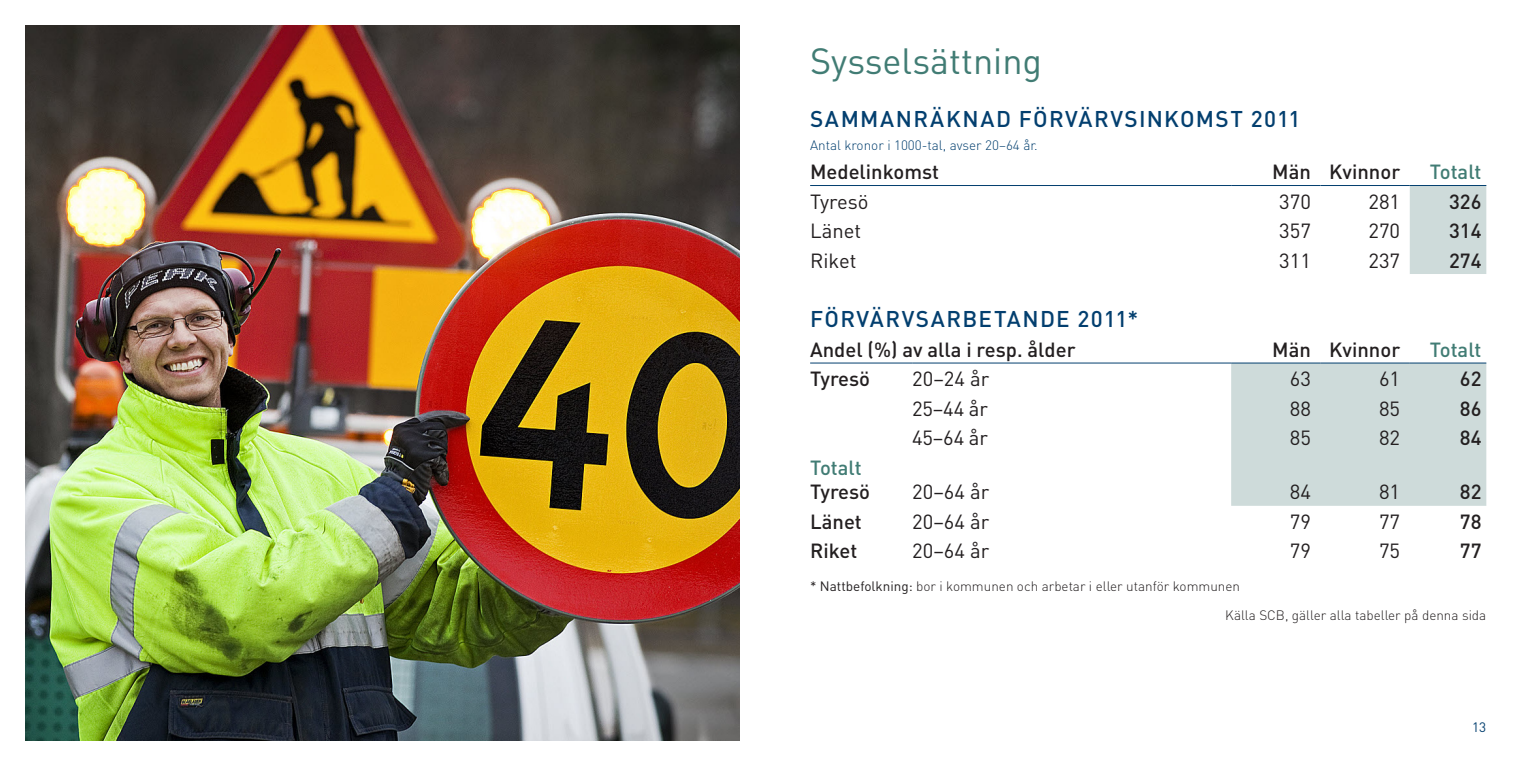
<style>
.page{position:relative;width:1531px;height:766px;background:#fff}
.page>*{position:absolute;margin:0;border:0;box-sizing:border-box;transform-origin:0 0}
.Rubrik{font:36px "DIN";color:#417c74}
.Underrubrik{font:500 22.5px "DIN";letter-spacing:.065em;color:#033f6f}
.tabell_vä{font:20.25px "DIN";color:#231f20}
.rubrik_tabell_vä{font:500 20.25px "DIN";color:#231f20}
.tabell_hö{font:20.25px "DIN";color:#231f20}
.rubrik_tabell_hö{font:500 20.25px "DIN";color:#231f20}
.rubrik_tabell_vä-2{font:500 20.25px/24.8px "DIN";color:#417c74}
.rubrik_tabell_2009{font:500 20.25px "DIN";color:#417c74}
.rubrik_tabell_hö-2{font:500 20.25px "DIN";color:#417c74}
.Källa{font:300 13.5px "DIN";color:#231f20}
.Underrubrik-2{font:300 13.5px "DIN";color:#033f6f}
.t1{font:13.5px "DIN";color:#033f6f}
.s1{color:#231f20}
.s2{font-weight:400}
</style>
<div class="page">
<img style="left:26px;top:26px;width:714px;height:714px">
<div style="left:1410px;top:186px;width:76px;height:88px;background:#cedbda"></div>
<hr style="left:810px;top:185px;width:421px;height:1px;background:#033f6f">
<hr style="left:1231px;top:185px;width:89px;height:1px;background:#033f6f">
<hr style="left:1320px;top:185px;width:90px;height:1px;background:#033f6f">
<hr style="left:1410px;top:185px;width:76px;height:1px;background:#033f6f">
<div style="left:1231px;top:363px;width:255px;height:142px;background:#cedbda"></div>
<hr style="left:810px;top:362px;width:102px;height:1px;background:#033f6f">
<hr style="left:912px;top:362px;width:319px;height:1px;background:#033f6f">
<hr style="left:1231px;top:362px;width:89px;height:1px;background:#033f6f">
<hr style="left:1320px;top:362px;width:90px;height:1px;background:#033f6f">
<hr style="left:1410px;top:362px;width:76px;height:1px;background:#033f6f">
<p class="Rubrik" style="left:810px;top:38px;width:233px">Sysselsättning</p>
<p class="Underrubrik" style="left:810px;top:105px;width:492px">SAMMANRÄKNAD FÖRVÄRVSINKOMST 2011</p>
<p class="Underrubrik-2" style="left:810px;top:136px;width:229px">Antal kronor i 1000-tal, avser 20–64 år.</p>
<p class="rubrik_tabell_vä" style="left:810px;top:159px;width:130px">Medelinkomst</p>
<p class="rubrik_tabell_hö" style="left:1272px;top:159px;width:40px">Män</p>
<p class="rubrik_tabell_hö" style="left:1329px;top:159px;width:72px">Kvinnor</p>
<p class="rubrik_tabell_2009" style="left:1430px;top:159px;width:53px">Totalt</p>
<p class="tabell_vä" style="left:810px;top:189px;width:60px">Tyresö</p>
<p class="tabell_hö" style="left:1279px;top:189px;width:33px">370</p>
<p class="tabell_hö" style="left:1368px;top:189px;width:33px">281</p>
<p class="rubrik_tabell_hö" style="left:1449px;top:188px;width:34px">326</p>
<p class="tabell_vä" style="left:810px;top:218px;width:53px">Länet</p>
<p class="tabell_hö" style="left:1279px;top:218px;width:33px">357</p>
<p class="tabell_hö" style="left:1368px;top:218px;width:33px">270</p>
<p class="rubrik_tabell_hö" style="left:1449px;top:218px;width:34px">314</p>
<p class="tabell_vä" style="left:810px;top:247px;width:48px">Riket</p>
<p class="tabell_hö" style="left:1279px;top:247px;width:33px">311</p>
<p class="tabell_hö" style="left:1368px;top:247px;width:33px">237</p>
<p class="rubrik_tabell_hö" style="left:1449px;top:247px;width:34px">274</p>
<p class="Underrubrik" style="left:810px;top:304px;width:330px">FÖRVÄRVSARBETANDE 2011*</p>
<p class="rubrik_tabell_vä" style="left:810px;top:336px;width:267px">Andel (%) av alla i resp. ålder</p>
<p class="rubrik_tabell_hö" style="left:1272px;top:336px;width:40px">Män</p>
<p class="rubrik_tabell_hö" style="left:1329px;top:336px;width:72px">Kvinnor</p>
<p class="rubrik_tabell_hö-2" style="left:1430px;top:336px;width:53px">Totalt</p>
<p class="rubrik_tabell_vä" style="left:810px;top:366px;width:62px">Tyresö</p>
<p class="tabell_vä" style="left:912px;top:366px;width:79px">20–24 år</p>
<p class="tabell_hö" style="left:1290px;top:366px;width:23px">63</p>
<p class="tabell_hö" style="left:1379px;top:366px;width:23px">61</p>
<p class="rubrik_tabell_hö" style="left:1460px;top:366px;width:23px">62</p>
<p class="tabell_vä" style="left:912px;top:395px;width:77px">25–44 år</p>
<p class="tabell_hö" style="left:1290px;top:395px;width:23px">88</p>
<p class="tabell_hö" style="left:1379px;top:395px;width:23px">85</p>
<p class="rubrik_tabell_hö" style="left:1460px;top:395px;width:23px">86</p>
<p class="tabell_vä" style="left:912px;top:425px;width:77px">45–64 år</p>
<p class="tabell_hö" style="left:1290px;top:425px;width:23px">85</p>
<p class="tabell_hö" style="left:1379px;top:425px;width:23px">82</p>
<p class="rubrik_tabell_hö" style="left:1460px;top:425px;width:23px">84</p>
<p class="rubrik_tabell_vä-2" style="left:810px;top:454px;width:62px">Totalt<br><span class="s1">Tyresö</span></p>
<p class="tabell_vä" style="left:912px;top:479px;width:79px">20–64 år</p>
<p class="tabell_hö" style="left:1290px;top:479px;width:23px">84</p>
<p class="tabell_hö" style="left:1379px;top:479px;width:23px">81</p>
<p class="rubrik_tabell_hö" style="left:1460px;top:479px;width:23px">82</p>
<p class="rubrik_tabell_vä" style="left:810px;top:508px;width:53px">Länet</p>
<p class="tabell_vä" style="left:912px;top:509px;width:79px">20–64 år</p>
<p class="tabell_hö" style="left:1290px;top:509px;width:23px">79</p>
<p class="tabell_hö" style="left:1379px;top:509px;width:23px">77</p>
<p class="rubrik_tabell_hö" style="left:1460px;top:508px;width:23px">78</p>
<p class="rubrik_tabell_vä" style="left:810px;top:538px;width:49px">Riket</p>
<p class="tabell_vä" style="left:912px;top:538px;width:79px">20–64 år</p>
<p class="tabell_hö" style="left:1290px;top:538px;width:23px">79</p>
<p class="tabell_hö" style="left:1379px;top:538px;width:23px">75</p>
<p class="rubrik_tabell_hö" style="left:1460px;top:538px;width:23px">77</p>
<p class="Källa" style="left:810px;top:578px;width:431px"><span class="s2">* Nattbefolkning:</span> bor i kommunen och arbetar i eller utanför kommunen</p>
<p class="Källa" style="left:1225px;top:607px;width:263px">Källa SCB, gäller alla tabeller på denna sida</p>
<p class="t1" style="left:1472px;top:718px;width:16px">13</p>
</div>
